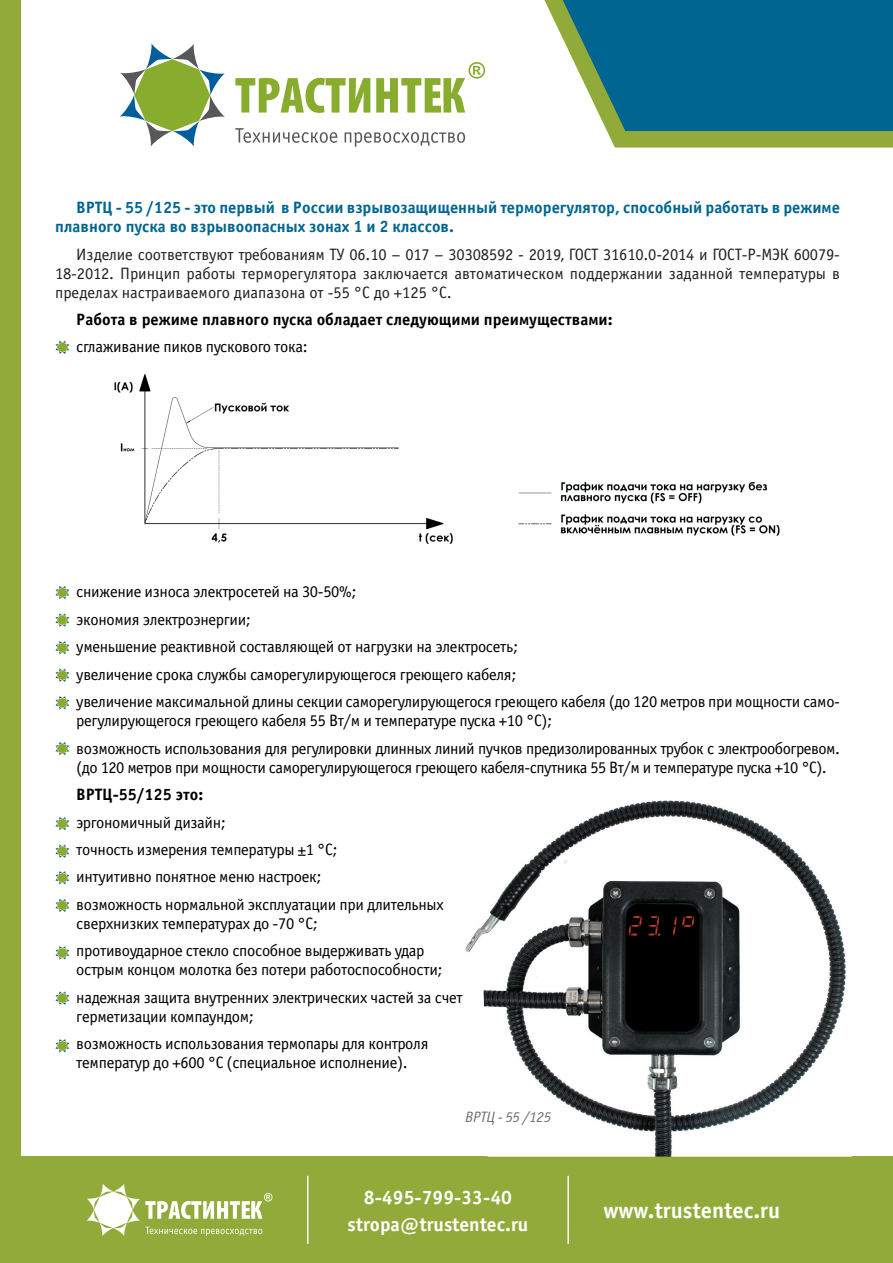
<style>
.page{position:relative;width:893px;height:1263px;background:#fff}
.page>*{position:absolute;margin:0;border:0;box-sizing:border-box;transform-origin:0 0}
.t1{font:700 22.5px "Officina Sans C";color:#fff}
.t2{font:700 19.5px/27px "Officina Sans C";color:#fff;text-align:center}
.t3{font:16.5px/27.5px "Officina Sans C";letter-spacing:-.02em;color:#000}
.t4{font:16.5px/18.9px "Officina Sans C";color:#231f20;text-align:justify}
.t5{font:700 16.5px/19px "Officina Sans C";color:#006591}
.t6{font:700 16.5px "Officina Sans C";color:#000}
.t7{font:italic 15px "Officina Sans Win C";letter-spacing:-.02em;color:#6c6d70}
</style>
<div class="page">
<div style="left:0;top:0;width:21px;height:1263px;background:#92aa39"></div>
<div style="left:0;top:1157px;width:893px;height:106px;background:#92aa39"></div>
<svg style="left:485px;top:0;width:408px;height:148px"></svg>
<svg style="left:119px;top:43px;width:366px;height:104px"></svg>
<svg style="left:86px;top:1183px;width:186px;height:53px"></svg>
<hr style="left:307px;top:1176px;width:1px;height:68px;background:#fff">
<hr style="left:567px;top:1176px;width:2px;height:68px;background:#fff">
<img style="left:406px;top:800px;width:446px;height:357px">
<img style="left:114px;top:374px;width:339px;height:170px">
<img style="left:518px;top:481px;width:262px;height:55px">
<svg style="left:55px;top:340px;width:15px;height:14px"></svg>
<svg style="left:55px;top:585px;width:15px;height:14px"></svg>
<svg style="left:55px;top:613px;width:15px;height:14px"></svg>
<svg style="left:55px;top:641px;width:15px;height:14px"></svg>
<svg style="left:55px;top:668px;width:15px;height:14px"></svg>
<svg style="left:55px;top:696px;width:15px;height:14px"></svg>
<svg style="left:55px;top:741px;width:15px;height:14px"></svg>
<svg style="left:55px;top:816px;width:15px;height:14px"></svg>
<svg style="left:55px;top:844px;width:15px;height:14px"></svg>
<svg style="left:55px;top:871px;width:15px;height:14px"></svg>
<svg style="left:55px;top:898px;width:15px;height:14px"></svg>
<svg style="left:55px;top:946px;width:15px;height:14px"></svg>
<svg style="left:55px;top:991px;width:15px;height:14px"></svg>
<svg style="left:55px;top:1039px;width:15px;height:14px"></svg>
<p class="t5" style="left:55px;top:198px;width:786px;text-indent:21px">ВРТЦ - 55 /125 - это первый в России взрывозащищенный терморегулятор, способный работать в режиме плавного пуска во взрывоопасных зонах 1 и 2 классов.</p>
<p class="t4" style="left:55px;top:245px;width:786px;text-indent:21px">Изделие соответствуют требованиям ТУ 06.10 – 017 – 30308592 - 2019, ГОСТ 31610.0-2014 и ГОСТ-Р-МЭК 60079- 18-2012. Принцип работы терморегулятора заключается автоматическом поддержании заданной температуры в пределах настраиваемого диапазона от -55 °С до +125 °С.</p>
<p class="t6" style="left:76px;top:310px;width:538px">Работа в режиме плавного пуска обладает следующими преимуществами:</p>
<p class="t3" style="left:76px;top:334px;width:233px">сглаживание пиков пускового тока:</p>
<p class="t3" style="left:76px;top:578px;width:765px">снижение износа электросетей на 30-50%;<br>экономия электроэнергии;<br>уменьшение реактивной составляющей от нагрузки на электросеть;<br>увеличение срока службы саморегулирующегося греющего кабеля;<br>увеличение максимальной длины секции саморегулирующегося греющего кабеля (до 120 метров при мощности само-</p>
<p class="t3" style="left:76px;top:707px;width:765px">регулирующегося греющего кабеля 55 Вт/м и температуре пуска +10 °С);<br>возможность использования для регулировки длинных линий пучков предизолированных трубок с электрообогревом.</p>
<p class="t3" style="left:76px;top:754px;width:752px">(до 120 метров при мощности саморегулирующегося греющего кабеля-спутника 55 Вт/м и температуре пуска +10 °С).</p>
<p class="t6" style="left:76px;top:785px;width:128px">ВРТЦ-55/125 это:</p>
<p class="t3" style="left:76px;top:808px;width:369px">эргономичный дизайн;<br>точность измерения температуры ±1 °С;<br>интуитивно понятное меню настроек;<br>возможность нормальной эксплуатации при длительных</p>
<p class="t3" style="left:76px;top:910px;width:350px">сверхнизких температурах до -70 °С; противоударное стекло способное выдерживать удар</p>
<p class="t3" style="left:76px;top:956px;width:388px">острым концом молотка без потери работоспособности; надежная защита внутренних электрических частей за счет</p>
<p class="t3" style="left:76px;top:1003px;width:354px">герметизации компаундом;<br>возможность использования термопары для контроля</p>
<p class="t3" style="left:76px;top:1049px;width:333px">температур до +600 °С (специальное исполнение).</p>
<p class="t7" style="left:465px;top:1108px;width:88px">ВРТЦ - 55 /125</p>
<p class="t2" style="left:348px;top:1184px;width:182px">8-495-799-33-40 stropa@trustentec.ru</p>
<h1 class="t1" style="left:603px;top:1198px;width:178px">www.trustentec.ru</h1>
</div>
